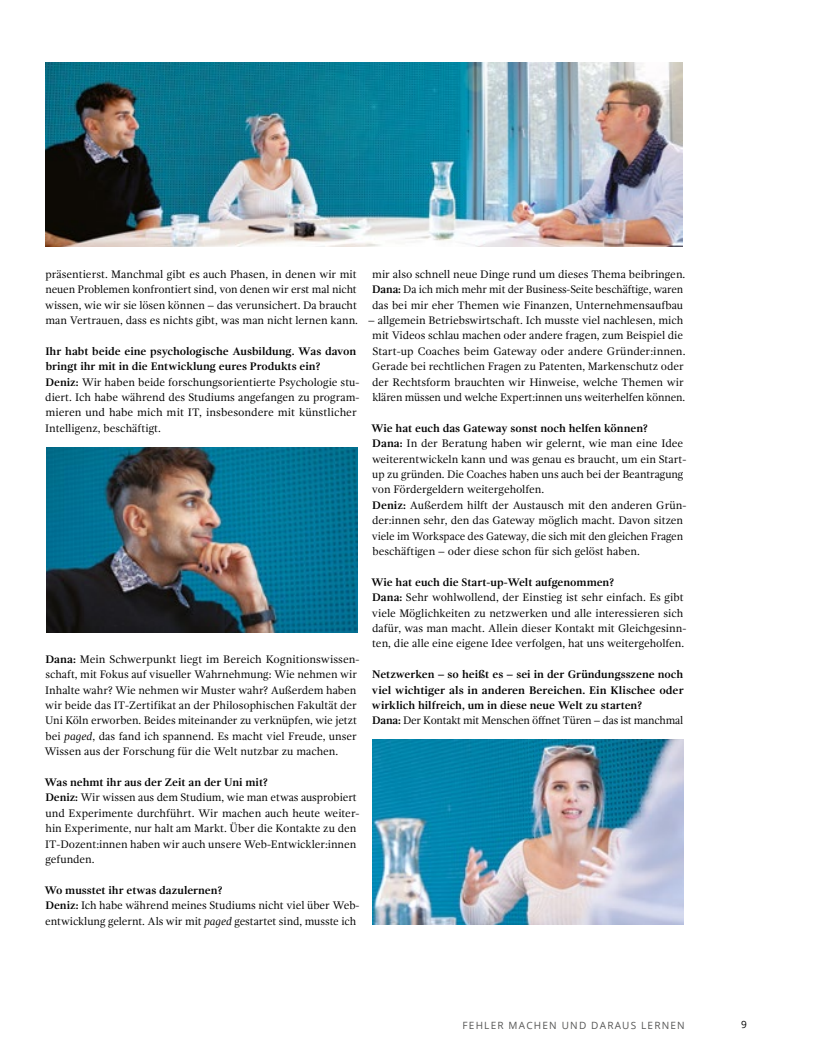
<style>
.page{position:relative;width:815px;height:1063px;background:#fff}
.page>*{position:absolute;margin:0;border:0;box-sizing:border-box;transform-origin:0 0}
.t1{font:11.25px/15.4px "Gandhi Serif";letter-spacing:-.005em;color:#000}
.t2{font:700 11.25px/15.4px "Gandhi Serif";color:#000}
.t3{font:10px "Open Sans";color:#565655}
.t4{font:10px "Open Sans";color:#000}
.s1{font-weight:700}
.s2{font-style:italic}
.s3{font-weight:400}
</style>
<div class="page">
<img style="left:373px;top:740px;width:311px;height:185px">
<img style="left:46px;top:447px;width:311px;height:185px">
<img style="left:46px;top:62px;width:637px;height:185px">
<p class="t1" style="left:45px;top:266px;width:314px">präsentierst. Manchmal gibt es auch Phasen, in denen wir mit neuen Problemen konfrontiert sind, von denen wir erst mal nicht wissen, wie wir sie lösen können – das verunsichert. Da braucht man Vertrauen, dass es nichts gibt, was man nicht lernen kann.</p>
<p class="t1" style="left:45px;top:343px;width:316px"><span class="s1">Ihr habt beide eine psychologische Ausbildung. Was davon bringt ihr mit in die Entwicklung eures Produkts ein?<br>Deniz:</span> Wir haben beide forschungsorientierte Psychologie stu&shy;diert. Ich habe während des Studiums angefangen zu program&shy;mieren und habe mich mit IT, insbesondere mit künstlicher Intelligenz, beschäftigt.</p>
<p class="t1" style="left:44px;top:651px;width:317px"><span class="s1">Dana:</span> Mein Schwerpunkt liegt im Bereich Kognitionswissen&shy;schaft, mit Fokus auf visueller Wahrnehmung: Wie nehmen wir Inhalte wahr? Wie nehmen wir Muster wahr? Außerdem haben wir beide das IT-Zertifikat an der Philosophischen Fakultät der Uni Köln erworben. Beides miteinander zu verknüpfen, wie jetzt bei <span class="s2">paged</span>, das fand ich spannend. Es macht viel Freude, unser Wissen aus der Forschung für die Welt nutzbar zu machen.</p>
<p class="t1" style="left:44px;top:775px;width:317px"><span class="s1">Was nehmt ihr aus der Zeit an der Uni mit?<br>Deniz:</span> Wir wissen aus dem Studium, wie man etwas ausprobiert und Experimente durchführt. Wir machen auch heute weiter&shy;hin Experimente, nur halt am Markt. Über die Kontakte zu den IT-Dozent:innen haben wir auch unsere Web-Entwickler:innen gefunden.</p>
<p class="t1" style="left:44px;top:882px;width:317px"><span class="s1">Wo musstet ihr etwas dazulernen?<br>Deniz:</span> Ich habe während meines Studiums nicht viel über Web&shy;entwicklung gelernt. Als wir mit <span class="s2">paged</span> gestartet sind, musste ich</p>
<p class="t1" style="left:372px;top:266px;width:315px">mir also schnell neue Dinge rund um dieses Thema beibringen.<br><span class="s1">Dana:</span> Da ich mich mehr mit der Business-Seite beschäftige, waren das bei mir eher Themen wie Finanzen, Unternehmensaufbau</p>
<p class="t1" style="left:368px;top:312px;width:319px;text-align:center">– allgemein Betriebswirtschaft. Ich musste viel nachlesen, mich mit Videos schlau machen oder andere fragen, zum Beispiel die Start-up Coaches beim Gateway oder andere Gründer:innen.<br>Gerade bei rechtlichen Fragen zu Patenten, Markenschutz oder der Rechtsform brauchten wir Hinweise, welche Themen wir klären müssen und welche Expert:innen uns weiterhelfen können.</p>
<p class="t1" style="left:371px;top:420px;width:317px"><span class="s1">Wie hat euch das Gateway sonst noch helfen können?<br>Dana:</span> In der Beratung haben wir gelernt, wie man eine Idee weiterentwickeln kann und was genau es braucht, um ein Start&shy;up zu gründen. Die Coaches haben uns auch bei der Beantragung von Fördergeldern weitergeholfen.<br><span class="s1">Deniz:</span> Außerdem hilft der Austausch mit den anderen Grün&shy;der:innen sehr, den das Gateway möglich macht. Davon sitzen viele im Workspace des Gateway, die sich mit den gleichen Fragen beschäftigen – oder diese schon für sich gelöst haben.</p>
<p class="t1" style="left:371px;top:574px;width:317px"><span class="s1">Wie hat euch die Start-up-Welt aufgenommen?<br>Dana:</span> Sehr wohlwollend, der Einstieg ist sehr einfach. Es gibt viele Möglichkeiten zu netzwerken und alle interessieren sich dafür, was man macht. Allein dieser Kontakt mit Gleichgesinn&shy;ten, die alle eine eigene Idee verfolgen, hat uns weitergeholfen.</p>
<p class="t2" style="left:372px;top:667px;width:313px">Netzwerken – so heißt es – sei in der Gründungsszene noch viel wichtiger als in anderen Bereichen. Ein Klischee oder wirklich hilfreich, um in diese neue Welt zu starten?<br>Dana: <span class="s3">Der Kontakt mit Menschen öffnet Türen – das ist manchmal</span></p>
<p class="t3" style="left:463px;top:1018px;width:8px">FEHLER</p>
<p class="t3" style="left:509px;top:1018px;width:19px">MACHEN</p>
<p class="t3" style="left:562px;top:1018px;width:17px">UND</p>
<p class="t3" style="left:591px;top:1018px;width:9px">DARA</p>
<p class="t3" style="left:622px;top:1018px;width:27px">US LERNEN</p>
<p class="t4" style="left:741px;top:1018px;width:7px">9</p>
</div>
